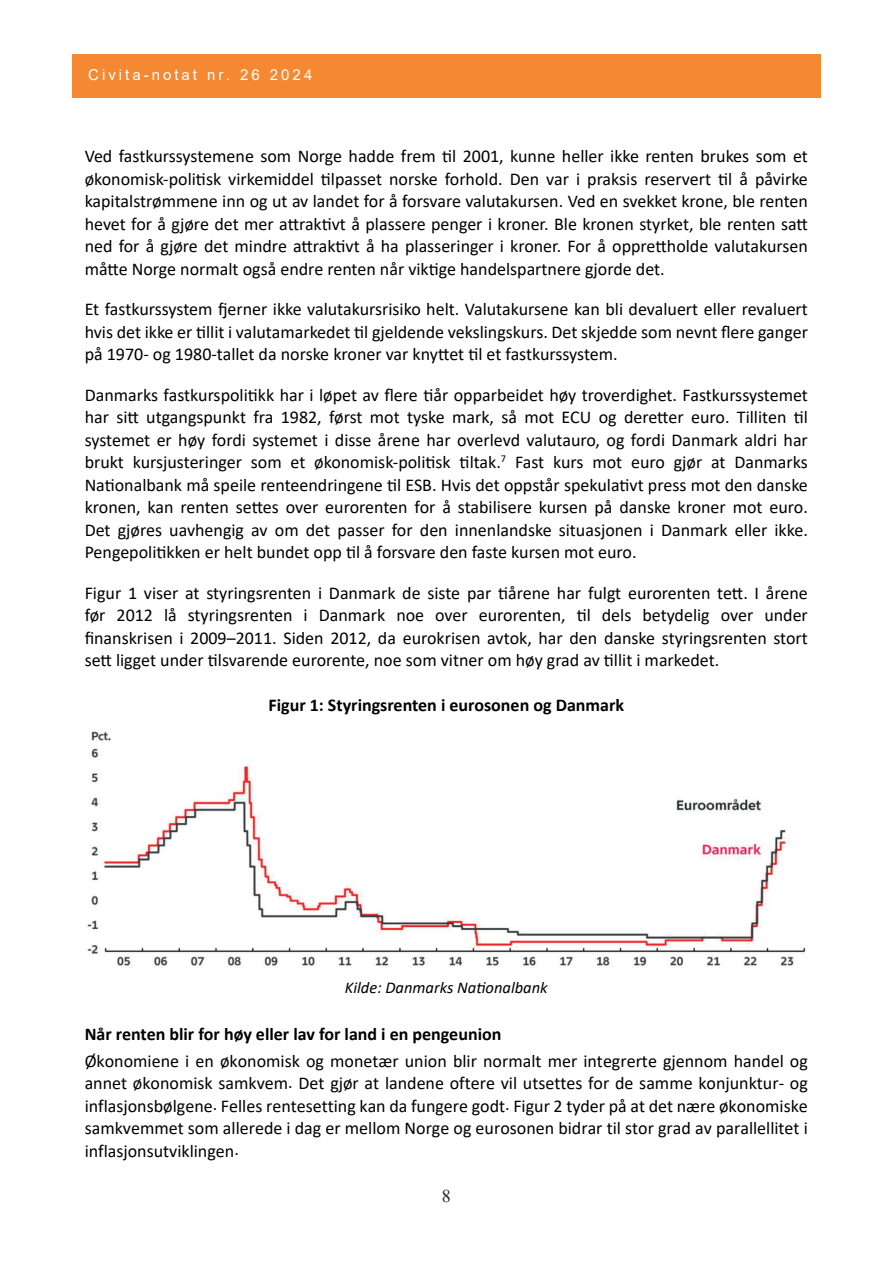
<style>
.page{position:relative;width:893px;height:1263px;background:#fff}
.page>*{position:absolute;margin:0;border:0;box-sizing:border-box;transform-origin:0 0}
.t1{font:18px/22.5px "Calibri";color:#000001;text-align:justify}
.t2{font:700 18px "Calibri";color:#000001}
.t3{font:18px "Times New Roman";color:#231f20}
.t4{font:italic 16.5px "Calibri";color:#000001}
.t5{font:15px "Arial";letter-spacing:.2em;color:#fff}
</style>
<div class="page">
<div style="left:72px;top:54px;width:749px;height:44px;background:#f58932"></div>
<img style="left:87px;top:731px;width:719px;height:236px">
<p class="t5" style="left:88px;top:66px;width:226px">Civita-notat nr. 26 2024</p>
<p class="t1" style="left:85px;top:145px;width:725px">Ved fastkurssystemene som Norge hadde frem til 2001, kunne heller ikke renten brukes som et økonomisk-politisk virkemiddel tilpasset norske forhold. Den var i praksis reservert til å påvirke kapitalstrømmene inn og ut av landet for å forsvare valutakursen. Ved en svekket krone, ble renten hevet for å gjøre det mer attraktivt å plassere penger i kroner. Ble kronen styrket, ble renten satt ned for å gjøre det mindre attraktivt å ha plasseringer i kroner. For å opprettholde valutakursen måtte Norge normalt også endre renten når viktige handelspartnere gjorde det.</p>
<p class="t1" style="left:85px;top:298px;width:725px">Et fastkurssystem fjerner ikke valutakursrisiko helt. Valutakursene kan bli devaluert eller revaluert hvis det ikke er tillit i valutamarkedet til gjeldende vekslingskurs. Det skjedde som nevnt flere ganger på 1970- og 1980-tallet da norske kroner var knyttet til et fastkurssystem.</p>
<p class="t1" style="left:85px;top:383px;width:725px">Danmarks fastkurspolitikk har i løpet av flere tiår opparbeidet høy troverdighet. Fastkurssystemet har sitt utgangspunkt fra 1982, først mot tyske mark, så mot ECU og deretter euro. Tilliten til systemet er høy fordi systemet i disse årene har overlevd valutauro, og fordi Danmark aldri har brukt kursjusteringer som et økonomisk-politisk tiltak.<sup>7</sup> Fast kurs mot euro gjør at Danmarks Nationalbank må speile renteendringene til ESB. Hvis det oppstår spekulativt press mot den danske kronen, kan renten settes over eurorenten for å stabilisere kursen på danske kroner mot euro.<br>Det gjøres uavhengig av om det passer for den innenlandske situasjonen i Danmark eller ikke.<br>Pengepolitikken er helt bundet opp til å forsvare den faste kursen mot euro.</p>
<p class="t1" style="left:85px;top:581px;width:725px">Figur 1 viser at styringsrenten i Danmark de siste par tiårene har fulgt eurorenten tett. I årene før 2012 lå styringsrenten i Danmark noe over eurorenten, til dels betydelig over under finanskrisen i 2009–2011. Siden 2012, da eurokrisen avtok, har den danske styringsrenten stort sett ligget under tilsvarende eurorente, noe som vitner om høy grad av tillit i markedet.</p>
<p class="t2" style="left:268px;top:699px;width:357px">Figur 1: Styringsrenten i eurosonen og Danmark</p>
<p class="t4" style="left:345px;top:982px;width:204px">Kilde: Danmarks Nationalbank</p>
<p class="t2" style="left:85px;top:1027px;width:418px">Når renten blir for høy eller lav for land i en pengeunion</p>
<p class="t1" style="left:85px;top:1049px;width:725px">Økonomiene i en økonomisk og monetær union blir normalt mer integrerte gjennom handel og annet økonomisk samkvem. Det gjør at landene oftere vil utsettes for de samme konjunktur- og inflasjonsbølgene. Felles rentesetting kan da fungere godt. Figur 2 tyder på at det nære økonomiske samkvemmet som allerede i dag er mellom Norge og eurosonen bidrar til stor grad av parallellitet i inflasjonsutviklingen.</p>
<p class="t3" style="left:442px;top:1185px;width:10px">8</p>
</div>
